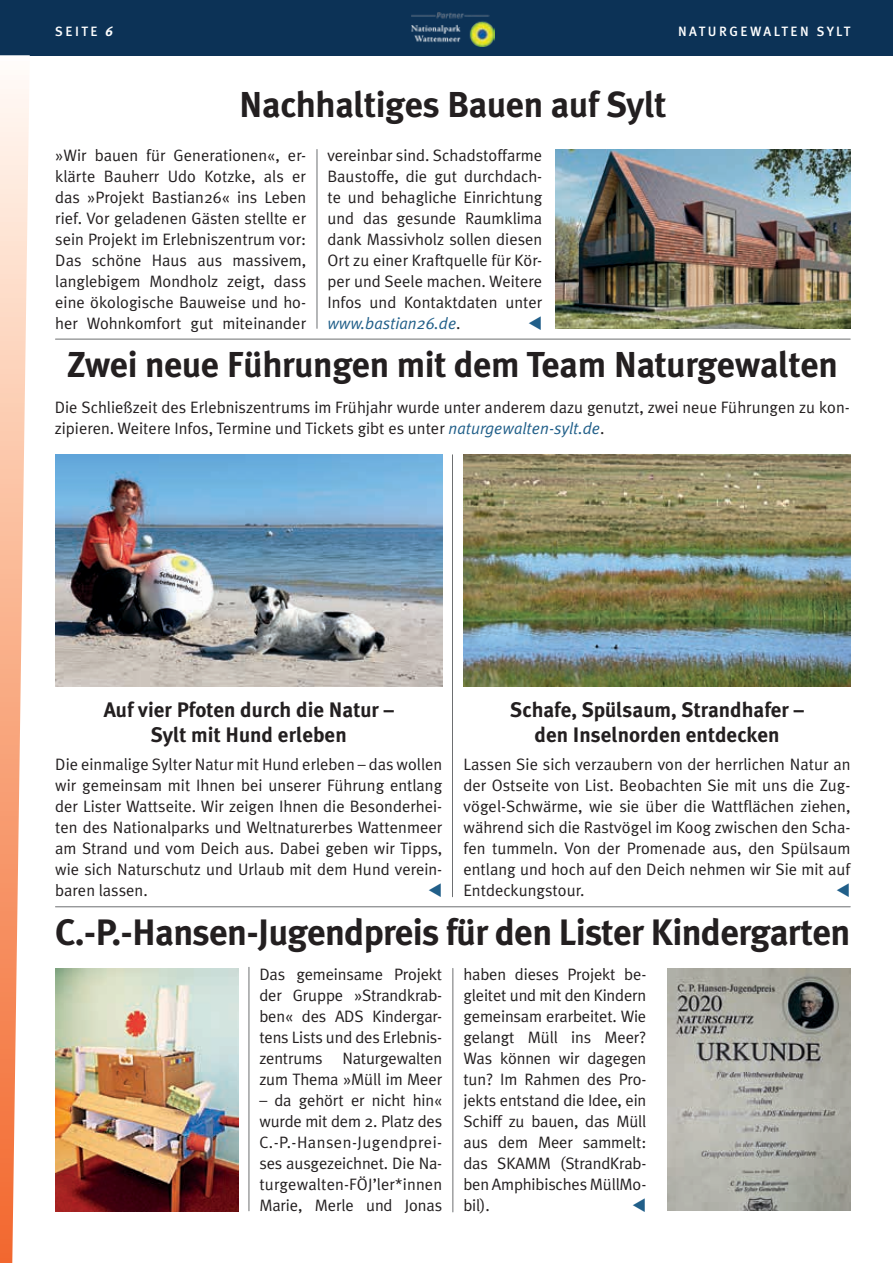
<style>
.page{position:relative;width:893px;height:1263px;background:#fff}
.page>*{position:absolute;margin:0;border:0;box-sizing:border-box;transform-origin:0 0}
.t1{font:700 36.75px "Meta Plus";letter-spacing:-.02em;color:#231f20}
.t2{font:700 36px "Meta Plus";letter-spacing:-.01em;color:#231f20}
.t3{font:700 21px/25.2px "Meta Plus";color:#231f20;text-align:center}
.t4{font:16.5px/21px "Meta Plus Normal";color:#231f20;text-align:justify}
.t5{font:500 13.5px "Meta Plus";letter-spacing:.175em;color:#fff}
.s1{font-weight:700;font-style:italic}
.s2{font-style:italic;color:#215f89}
</style>
<div class="page">
<div style="left:0;top:0;width:893px;height:55px;background:#0c3256"></div>
<svg style="left:0;top:55px;width:30px;height:1208px"></svg>
<img style="left:411px;top:13px;width:83px;height:33px">
<img style="left:56px;top:455px;width:387px;height:231px">
<img style="left:464px;top:455px;width:387px;height:231px">
<img style="left:55px;top:968px;width:183px;height:243px">
<img style="left:668px;top:968px;width:182px;height:243px">
<hr style="left:453px;top:968px;width:1px;height:244px;background:#6d6f71">
<hr style="left:249px;top:967px;width:1px;height:244px;background:#6d6f71">
<hr style="left:317px;top:149px;width:1px;height:179px;background:#6d6f71">
<hr style="left:452px;top:455px;width:1px;height:442px;background:#6d6f71">
<hr style="left:55px;top:906px;width:795px;height:1px;background:#6d6f71">
<hr style="left:55px;top:339px;width:795px;height:1px;background:#6d6f71">
<img style="left:555px;top:149px;width:296px;height:179px">
<p class="t5" style="left:55px;top:23px;width:59px">SEITE <span class="s1">6</span></p>
<p class="t5" style="left:678px;top:23px;width:174px">NATURGEWALTEN SYLT</p>
<h2 class="t2" style="left:239px;top:84px;width:429px">Nachhaltiges Bauen auf Sylt</h2>
<p class="t4" style="left:55px;top:144px;width:252px">»Wir bauen für Generationen«, er&shy;klärte Bauherr Udo Kotzke, als er das »Projekt Bastian26« ins Leben rief. Vor geladenen Gästen stellte er sein Projekt im Erlebniszentrum vor:<br>Das schöne Haus aus massivem, langlebigem Mondholz zeigt, dass eine ökologische Bauweise und ho&shy;her Wohnkomfort gut miteinander</p>
<p class="t4" style="left:327px;top:144px;width:216px">vereinbar sind. Schadstoffarme Baustoffe, die gut durchdach&shy;te und behagliche Einrichtung und das gesunde Raumklima dank Massivholz sollen diesen Ort zu einer Kraftquelle für Kör&shy;per und Seele machen. Weitere Infos und Kontaktdaten unter <span class="s2">www.bastian26.de</span>.</p>
<h2 class="t2" style="left:67px;top:344px;width:773px">Zwei neue Führungen mit dem Team Naturgewalten</h2>
<p class="t4" style="left:55px;top:396px;width:797px">Die Schließzeit des Erlebniszentrums im Frühjahr wurde unter anderem dazu genutzt, zwei neue Führungen zu kon&shy;zipieren. Weitere Infos, Termine und Tickets gibt es unter <span class="s2">naturgewalten-sylt.de</span>.</p>
<p class="t3" style="left:104px;top:696px;width:292px">Auf vier Pfoten durch die Natur –<br>Sylt mit Hund erleben</p>
<p class="t4" style="left:55px;top:753px;width:388px">Die einmalige Sylter Natur mit Hund erleben – das wollen wir gemeinsam mit Ihnen bei unserer Führung entlang der Lister Wattseite. Wir zeigen Ihnen die Besonderhei&shy;ten des Nationalparks und Weltnaturerbes Wattenmeer am Strand und vom Deich aus. Dabei geben wir Tipps, wie sich Naturschutz und Urlaub mit dem Hund verein&shy;baren lassen.</p>
<p class="t3" style="left:510px;top:696px;width:295px">Schafe, Spülsaum, Strandhafer – den Inselnorden entdecken</p>
<p class="t4" style="left:463px;top:753px;width:388px">Lassen Sie sich verzaubern von der herrlichen Natur an der Ostseite von List. Beobachten Sie mit uns die Zug&shy;vögel-Schwärme, wie sie über die Wattflächen ziehen, während sich die Rastvögel im Koog zwischen den Scha&shy;fen tummeln. Von der Promenade aus, den Spülsaum entlang und hoch auf den Deich nehmen wir Sie mit auf Entdeckungstour.</p>
<h1 class="t1" style="left:55px;top:911px;width:797px">C.-P.-Hansen-Jugendpreis für den Lister Kindergarten</h1>
<p class="t4" style="left:259px;top:963px;width:184px">Das gemeinsame Projekt der Gruppe »Strandkrab&shy;ben« des ADS Kindergar&shy;tens Lists und des Erlebnis&shy;zentrums Naturgewalten zum Thema »Müll im Meer</p>
<p class="t4" style="left:259px;top:1089px;width:184px">– da gehört er nicht hin« wurde mit dem 2. Platz des C.-P.-Hansen-Jugendprei&shy;ses ausgezeichnet. Die Na&shy;turgewalten-FÖJ’ler*innen Marie, Merle und Jonas</p>
<p class="t4" style="left:463px;top:963px;width:184px">haben dieses Projekt be&shy;gleitet und mit den Kindern gemeinsam erarbeitet. Wie gelangt Müll ins Meer?<br>Was können wir dagegen tun? Im Rahmen des Pro&shy;jekts entstand die Idee, ein Schiff zu bauen, das Müll aus dem Meer sammelt: das SKAMM (StrandKrab&shy;ben Amphibisches MüllMo&shy;bil).</p>
</div>
